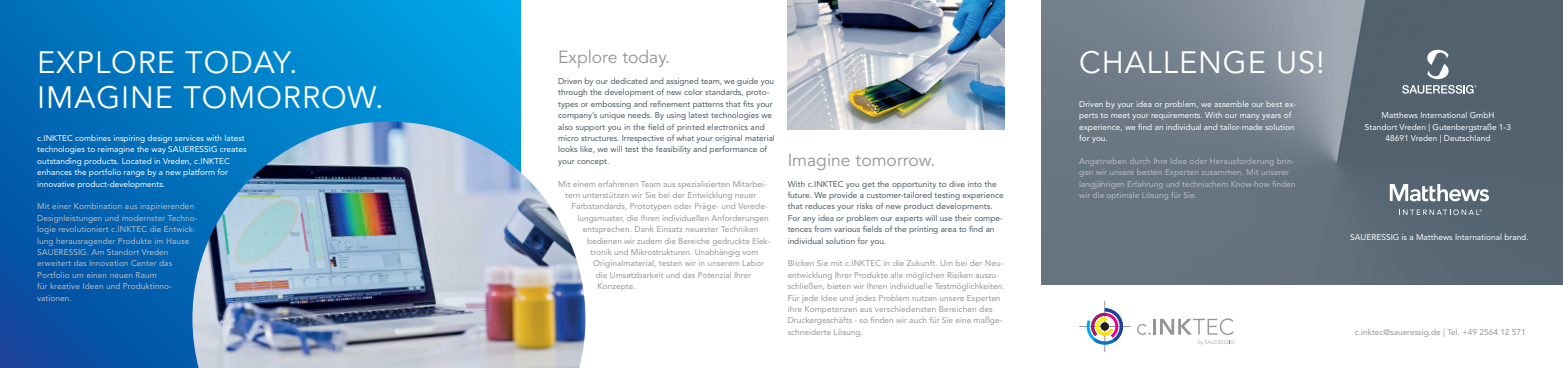
<style>
.page{position:relative;width:1563px;height:368px;background:#fff}
.page>*{position:absolute;margin:0;border:0;box-sizing:border-box;transform-origin:0 0}
.t1{font:30.62px/35px "Avenir LT Std";letter-spacing:.03em;color:#fff}
.t2{font:17.5px "Avenir LT Std";color:#939598}
.t3{font:8.31px/11.4px "Avenir LT Std";color:#939598}
.t4{font:8.31px/11.4px "Avenir LT Std";color:#475865}
.t5{font:8.31px/11.4px "Avenir LT Std";color:#fff}
.t6{font:8.31px/11.4px "Avenir LT Std";letter-spacing:.005em;color:#bcbdc0}
</style>
<div class="page">
<svg style="left:0;top:0;width:521px;height:367px;background:#0174be"></svg>
<img style="left:1042px;top:0;width:521px;height:284px">
<img style="left:788px;top:0;width:217px;height:129px">
<img style="left:192px;top:121px;width:393px;height:246px">
<svg style="left:1402px;top:49px;width:74px;height:44px;background:#6b7983"></svg>
<svg style="left:1399px;top:209px;width:82px;height:6px"></svg>
<svg style="left:1389px;top:184px;width:100px;height:17px"></svg>
<hr style="left:1079px;top:325px;width:51px;height:1px;background:#939598">
<hr style="left:1104px;top:300px;width:1px;height:51px;background:#939598">
<svg style="left:1085px;top:308px;width:39px;height:37px"></svg>
<svg style="left:1100px;top:321px;width:9px;height:9px"></svg>
<svg style="left:1137px;top:324px;width:13px;height:10px"></svg>
<hr style="left:1153px;top:318px;width:3px;height:16px;background:#939598">
<svg style="left:1160px;top:318px;width:74px;height:26px"></svg>
<h1 class="t1" style="left:37px;top:46px;width:348px">EXPLORE TODAY.<br>IMAGINE TOMORROW.</h1>
<p class="t5" style="left:37px;top:132px;width:211px">c.INKTEC combines inspiring design services with latest technologies to reimagine the way SAUERESSIG creates outstanding products. Located in Vreden, c.INKTEC enhances the portfolio range by a new platform for innovative product-developments.</p>
<p class="t6" style="left:37px;top:200px;width:162px">Mit einer Kombination aus inspirierenden Designleistungen und modernster Techno&shy;logie revolutioniert c.INKTEC die Entwick&shy;lung herausragender Produkte im Hause SAUERESSIG. Am Standort Vreden erweitert das Innovation Center das Portfolio um einen neuen Raum<br>für kreative Ideen und Produktinno&shy;vationen.</p>
<h2 class="t2" style="left:558px;top:47px;width:113px">Explore today.</h2>
<p class="t4" style="left:558px;top:75px;width:218px">Driven by our dedicated and assigned team, we guide you through the development of new color standards, proto&shy;types or embossing and refinement patterns that fits your company’s unique needs. By using latest technologies we also support you in the field of printed electronics and micro structures. Irrespective of what your original material looks like, we will test the feasibility and performance of your concept.</p>
<p class="t3" style="left:558px;top:178px;width:210px;text-align:center">Mit einem erfahrenen Team aus spezialisierten Mitarbei&shy;tern unterstützen wir Sie bei der Entwicklung neuer</p>
<p class="t3" style="left:571px;top:200px;width:198px">Farbstandards, Prototypen oder Präge- und Verede-</p>
<p class="t3" style="left:577px;top:212px;width:193px">lungsmuster, die Ihren individuellen Anforderungen</p>
<p class="t3" style="left:583px;top:223px;width:178px">entsprechen. Dank Einsatz neuester Techniken</p>
<p class="t3" style="left:587px;top:234px;width:185px">bedienen wir zudem die Bereiche gedruckte Elek-</p>
<p class="t3" style="left:590px;top:246px;width:170px">tronik und Mikrostrukturen. Unabhängig vom</p>
<p class="t3" style="left:593px;top:257px;width:172px">Originalmaterial, testen wir in unserem Labor</p>
<p class="t3" style="left:596px;top:269px;width:157px">die Umsetzbarkeit und das Potenzial Ihrer</p>
<p class="t3" style="left:597px;top:280px;width:40px">Konzepte.</p>
<h2 class="t2" style="left:788px;top:149px;width:149px">Imagine tomorrow.</h2>
<p class="t4" style="left:788px;top:178px;width:218px">With c.INKTEC you get the opportunity to dive into the future. We provide a customer-tailored testing experience that reduces your risks of new product developments.<br>For any idea or problem our experts will use their compe&shy;tences from various fields of the printing area to find an individual solution for you.</p>
<p class="t3" style="left:788px;top:257px;width:218px">Blicken Sie mit c.INKTEC in die Zukunft. Um bei der Neu&shy;entwicklung Ihrer Produkte alle möglichen Risiken auszu&shy;schließen, bieten wir Ihnen individuelle Testmöglichkeiten.<br>Für jede Idee und jedes Problem nutzen unsere Experten ihre Kompetenzen aus verschiedensten Bereichen des Druckergeschäfts - so finden wir auch für Sie eine maßge&shy;schneiderte Lösung.</p>
<h1 class="t1" style="left:1079px;top:46px;width:247px">CHALLENGE US!</h1>
<p class="t5" style="left:1079px;top:98px;width:219px">Driven by your idea or problem, we assemble our best ex&shy;perts to meet your requirements. With our many years of experience, we find an individual and tailor-made solution for you.</p>
<p class="t6" style="left:1079px;top:155px;width:218px">Angetrieben durch Ihre Idee oder Herausforderung brin&shy;gen wir unsere besten Experten zusammen. Mit unserer langjährigen Erfahrung und technischem Know-how finden wir die optimale Lösung für Sie.</p>
<p class="t5" style="left:1365px;top:109px;width:148px;text-align:center">Matthews International GmbH<br>Standort Vreden | Gutenbergstraße 1-3<br>48691 Vreden | Deutschland</p>
<p class="t5" style="left:1350px;top:231px;width:180px">SAUERESSIG is a Matthews International brand.</p>
<p class="t3" style="left:1355px;top:325px;width:172px">c.inktec@saueressig.de | Tel. +49 2564 12 571</p>
</div>
